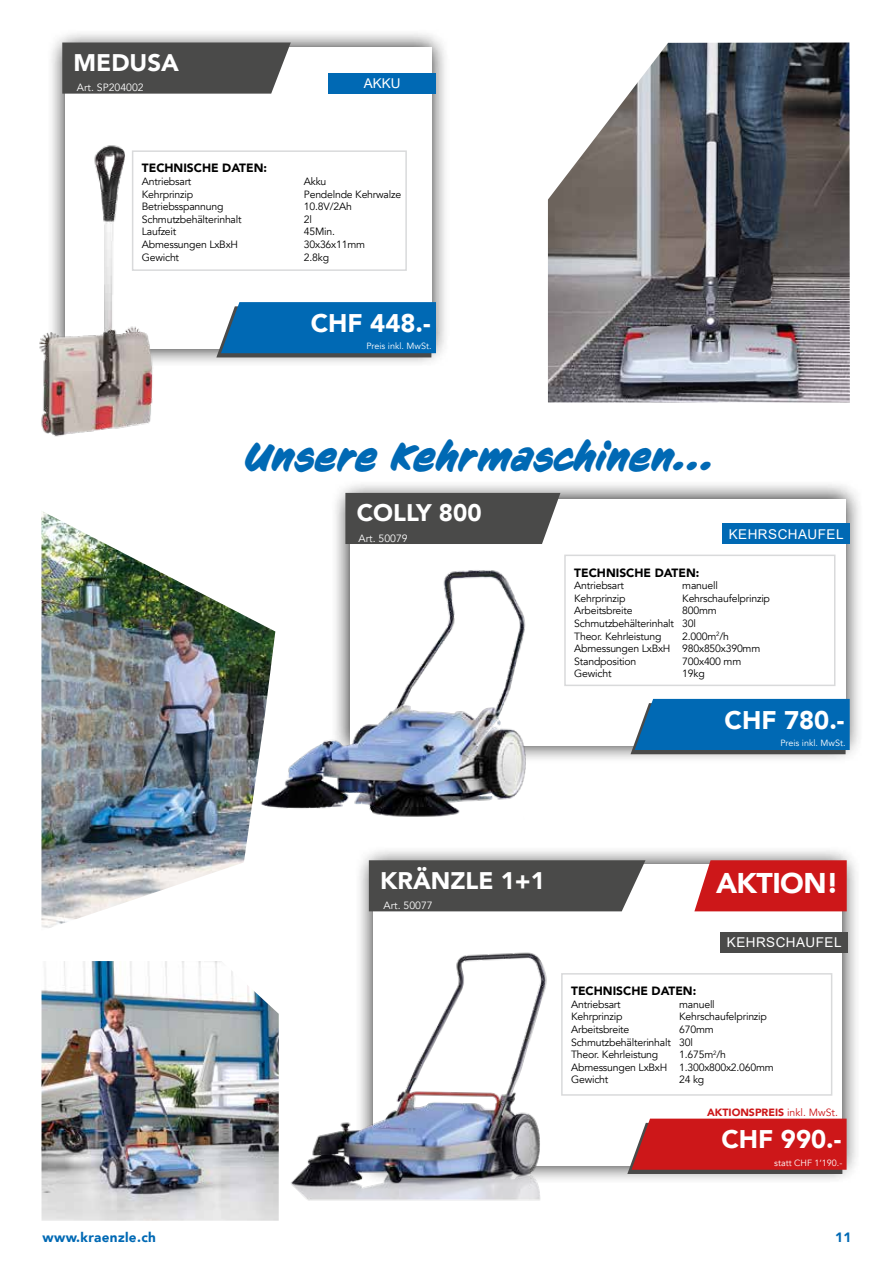
<style>
.page{position:relative;width:893px;height:1263px;background:#fff}
.page>*{position:absolute;margin:0;border:0;box-sizing:border-box;transform-origin:0 0}
.t1{font:italic 700 37.5px "CC Sign Language";letter-spacing:.01em;color:#0069b4}
.t2{font:900 28.5px "Avenir";letter-spacing:-.02em;color:#fff}
.t3{font:900 25.5px "Avenir";color:#fff}
.t4{font:900 24px "Avenir";color:#fff}
.t5{font:13.5px "Arial";letter-spacing:.035em;color:#fff}
.t6{font:900 13.5px "Avenir";letter-spacing:.025em;color:#0069b4}
.t7{font:900 12px "Avenir";color:#000}
.t8{font:10.5px/12.6px "Avenir";letter-spacing:-.02em;color:#000}
.t9{font:10.5px "Avenir";color:#fff}
.t10{font:900 10.5px "Avenir";color:#cd1719}
.t11{font:9px "Avenir";color:#fff}
.s1{font-weight:400}
</style>
<div class="page">
<div style="left:331px;top:480px;width:533px;height:284px;background:#000;opacity:.9"></div>
<div style="left:350px;top:499px;width:496px;height:246px;background:#fff"></div>
<div style="left:355px;top:846px;width:506px;height:338px;background:#000;opacity:.9"></div>
<div style="left:373px;top:864px;width:469px;height:301px;background:#fff"></div>
<div style="left:46px;top:29px;width:404px;height:339px;background:#000;opacity:.9"></div>
<div style="left:65px;top:48px;width:366px;height:301px;background:#fff"></div>
<div style="left:132px;top:150px;width:275px;height:121px;border:2px solid #d9dadb"></div>
<div style="left:564px;top:555px;width:271px;height:131px;border:2px solid #d9dadb"></div>
<svg style="left:216px;top:302px;width:220px;height:55px"></svg>
<svg style="left:630px;top:699px;width:220px;height:55px"></svg>
<svg style="left:627px;top:1118px;width:220px;height:56px"></svg>
<img style="left:39px;top:138px;width:136px;height:299px">
<img style="left:275px;top:565px;width:255px;height:252px">
<img style="left:290px;top:921px;width:277px;height:280px">
<img style="left:41px;top:511px;width:234px;height:417px">
<img style="left:548px;top:43px;width:302px;height:359px">
<img style="left:42px;top:961px;width:237px;height:260px">
<div style="left:720px;top:932px;width:128px;height:20px;background:#4a4a49"></div>
<div style="left:561px;top:973px;width:271px;height:123px;border:2px solid #d9dadb"></div>
<div style="left:722px;top:524px;width:128px;height:20px;background:#0069b4"></div>
<div style="left:328px;top:73px;width:108px;height:21px;background:#0069b4"></div>
<div style="left:62px;top:43px;width:229px;height:51px;background:#4a4a49"></div>
<div style="left:345px;top:493px;width:215px;height:51px;background:#4a4a49"></div>
<div style="left:369px;top:860px;width:276px;height:51px;background:#4a4a49"></div>
<svg style="left:694px;top:860px;width:153px;height:51px"></svg>
<h3 class="t4" style="left:74px;top:42px;width:107px">MEDUSA</h3>
<p class="t9" style="left:77px;top:81px;width:68px">Art. SP204002</p>
<p class="t5" style="left:364px;top:74px;width:38px">AKKU</p>
<p class="t7" style="left:142px;top:158px;width:127px">TECHNISCHE DATEN:</p>
<p class="t8" style="left:142px;top:175px;width:51px">Antriebsart</p>
<p class="t8" style="left:304px;top:175px;width:24px">Akku</p>
<p class="t8" style="left:142px;top:188px;width:53px">Kehrprinzip</p>
<p class="t8" style="left:304px;top:188px;width:99px">Pendelnde Kehrwalze</p>
<p class="t8" style="left:142px;top:200px;width:83px">Betriebsspannung</p>
<p class="t8" style="left:304px;top:200px;width:49px">10.8V/2Ah</p>
<p class="t8" style="left:142px;top:213px;width:101px">Schmutzbehälterinhalt</p>
<p class="t8" style="left:304px;top:213px;width:10px">2l</p>
<p class="t8" style="left:142px;top:226px;width:36px">Laufzeit</p>
<p class="t8" style="left:304px;top:226px;width:33px">45Min.</p>
<p class="t8" style="left:142px;top:238px;width:98px">Abmessungen LxBxH</p>
<p class="t8" style="left:304px;top:238px;width:63px">30x36x11mm</p>
<p class="t8" style="left:142px;top:251px;width:39px">Gewicht</p>
<p class="t8" style="left:304px;top:251px;width:27px">2.8kg</p>
<h3 class="t3" style="left:311px;top:301px;width:121px">CHF 448.-</h3>
<p class="t11" style="left:366px;top:341px;width:67px">Preis inkl. MwSt.</p>
<h1 class="t1" style="left:244px;top:435px;width:472px">Unsere Kehrmaschinen...</h1>
<h3 class="t4" style="left:357px;top:492px;width:126px">COLLY 800</h3>
<p class="t9" style="left:358px;top:532px;width:51px">Art. 50079</p>
<p class="t5" style="left:729px;top:525px;width:116px">KEHRSCHAUFEL</p>
<p class="t7" style="left:574px;top:562px;width:127px">TECHNISCHE DATEN:</p>
<p class="t8" style="left:574px;top:579px;width:51px">Antriebsart</p>
<p class="t8" style="left:682px;top:579px;width:37px">manuell</p>
<p class="t8" style="left:574px;top:592px;width:53px">Kehrprinzip</p>
<p class="t8" style="left:682px;top:592px;width:89px">Kehrschaufelprinzip</p>
<p class="t8" style="left:574px;top:605px;width:60px">Arbeitsbreite</p>
<p class="t8" style="left:574px;top:605px;width:144px;text-indent:108px">800mm<br>Schmutzbehälterinhalt 30l<br>Theor. Kehrleistung</p>
<p class="t8" style="left:574px;top:630px;width:188px;text-indent:108px">2.000m<sup>2</sup>/h<br>Abmessungen LxBxH 980x850x390mm<br>Standposition</p>
<p class="t8" style="left:682px;top:655px;width:61px">700x400 mm</p>
<p class="t8" style="left:574px;top:668px;width:39px">Gewicht</p>
<p class="t8" style="left:682px;top:668px;width:24px">19kg</p>
<h3 class="t3" style="left:724px;top:698px;width:121px">CHF 780.-</h3>
<p class="t11" style="left:780px;top:738px;width:67px">Preis inkl. MwSt.</p>
<h3 class="t4" style="left:380px;top:860px;width:166px">KRÄNZLE 1+1</h3>
<p class="t9" style="left:384px;top:899px;width:51px">Art. 50077</p>
<h2 class="t2" style="left:716px;top:859px;width:124px">AKTION!</h2>
<p class="t5" style="left:727px;top:933px;width:116px">KEHRSCHAUFEL</p>
<p class="t7" style="left:571px;top:981px;width:127px">TECHNISCHE DATEN:</p>
<p class="t8" style="left:571px;top:998px;width:51px">Antriebsart</p>
<p class="t8" style="left:679px;top:998px;width:37px">manuell</p>
<p class="t8" style="left:571px;top:1010px;width:53px">Kehrprinzip</p>
<p class="t8" style="left:679px;top:1010px;width:89px">Kehrschaufelprinzip</p>
<p class="t8" style="left:571px;top:1023px;width:60px">Arbeitsbreite</p>
<p class="t8" style="left:571px;top:1023px;width:144px;text-indent:108px">670mm<br>Schmutzbehälterinhalt 30l<br>Theor. Kehrleistung</p>
<p class="t8" style="left:571px;top:1048px;width:204px;text-indent:108px">1.675m<sup>2</sup>/h<br>Abmessungen LxBxH 1.300x800x2.060mm<br>Gewicht</p>
<p class="t8" style="left:679px;top:1073px;width:27px">24 kg</p>
<p class="t10" style="left:707px;top:1103px;width:132px">AKTIONSPREIS <span class="s1">inkl. MwSt.</span></p>
<h3 class="t3" style="left:721px;top:1118px;width:121px">CHF 990.-</h3>
<p class="t11" style="left:774px;top:1157px;width:70px">statt CHF 1‘190.-</p>
<p class="t6" style="left:43px;top:1226px;width:115px">www.kraenzle.ch</p>
<p class="t6" style="left:835px;top:1226px;width:18px">11</p>
</div>
